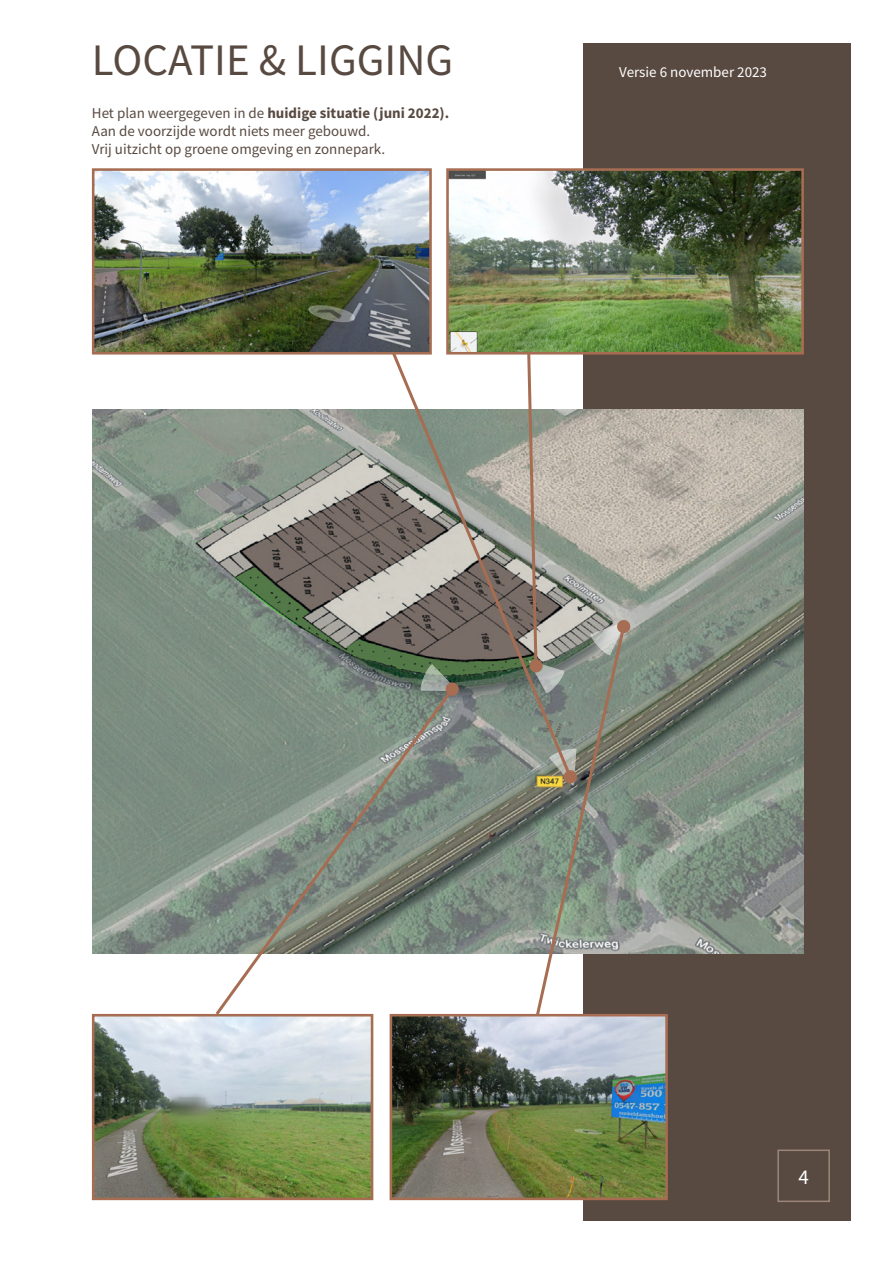
<style>
.page{position:relative;width:893px;height:1263px;background:#fff}
.page>*{position:absolute;margin:0;border:0;box-sizing:border-box;transform-origin:0 0}
.t1{font:45px "Source Sans Pro";color:#594a41}
.t2{font:21px "Source Sans Pro";color:#fff}
.t3{font:15px/18px "Source Sans Pro";color:#594a41}
.t4{font:15px "Source Sans Pro";color:#fff}
.t5{font:6px "Source Sans Pro";color:#594a41}
.s1{font-weight:700}
</style>
<div class="page">
<div style="left:583px;top:43px;width:267px;height:1177px;background:#594a41"></div>
<div style="left:777px;top:1149px;width:53px;height:53px;border:2px solid #9b8679"></div>
<img style="left:92px;top:410px;width:712px;height:543px">
<svg style="left:213px;top:685px;width:243px;height:333px"></svg>
<svg style="left:495px;top:623px;width:132px;height:391px"></svg>
<svg style="left:590px;top:619px;width:41px;height:36px"></svg>
<img style="left:394px;top:1018px;width:270px;height:178px">
<div style="left:390px;top:1014px;width:278px;height:186px;border:3px solid #a66d52"></div>
<img style="left:450px;top:172px;width:350px;height:179px">
<div style="left:446px;top:168px;width:358px;height:187px;border:3px solid #a66d52"></div>
<svg style="left:383px;top:333px;width:191px;height:448px;background:#999b91"></svg>
<div style="left:564px;top:770px;width:13px;height:13px;background:#a66d52;border-radius:50%"></div>
<img style="left:96px;top:172px;width:332px;height:179px">
<div style="left:92px;top:168px;width:340px;height:187px;border:3px solid #a66d52"></div>
<img style="left:96px;top:1018px;width:273px;height:178px">
<div style="left:92px;top:1014px;width:281px;height:186px;border:3px solid #a66d52"></div>
<h1 class="t1" style="left:92px;top:32px;width:363px">LOCATIE &amp; LIGGING</h1>
<p class="t3" style="left:92px;top:103px;width:359px">Het plan weergegeven in de <span class="s1">huidige situatie (juni 2022).<br></span>Aan de voorzijde wordt niets meer gebouwd.<br>Vrij uitzicht op groene omgeving en zonnepark.</p>
<p class="t4" style="left:619px;top:63px;width:149px">Versie 6 november 2023</p>
<p class="t5" style="left:543px;top:730px;width:15px;rotate:-68deg">talud</p>
<p class="t5" style="left:552px;top:735px;width:16px;rotate:-68deg">water</p>
<h2 class="t2" style="left:798px;top:1163px;width:12px">4</h2>
</div>
